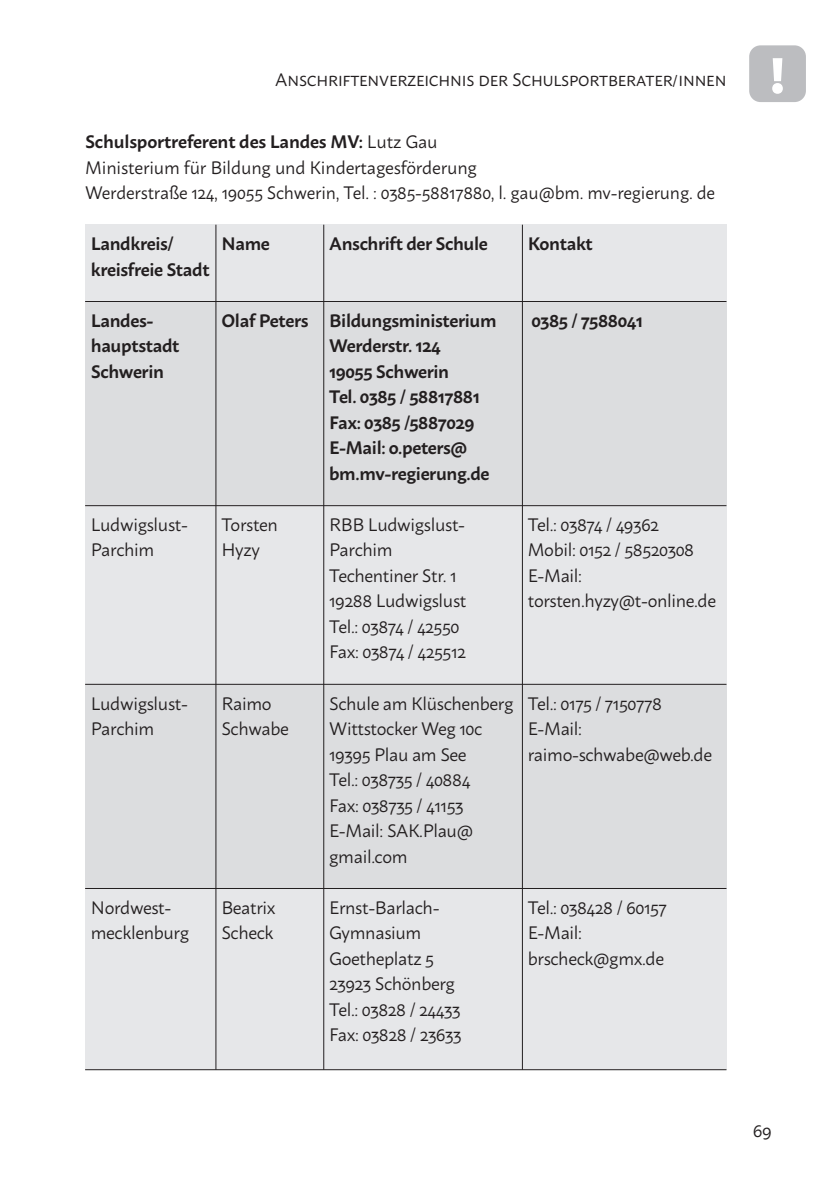
<style>
.page{position:relative;width:840px;height:1191px;background:#fff}
.page>*{position:absolute;margin:0;border:0;box-sizing:border-box;transform-origin:0 0}
.t1{font:900 52px "Myriad Pro";color:#fff}
.t2{font:18px/25.6px "Macho";letter-spacing:-.02em;color:#231f20}
.t3{font:600 18px/25.6px "Macho";letter-spacing:-.02em;color:#231f20}
.s1{font-weight:600}
</style>
<div class="page">
<div style="left:748px;top:45px;width:57px;height:57px;background:#bcbdc0;border-radius:11px"></div>
<div style="left:85px;top:225px;width:641px;height:844px;background:#dcdddf"></div>
<div style="left:85px;top:888px;width:641px;height:181px;background:#e6e7e9"></div>
<div style="left:85px;top:505px;width:641px;height:179px;background:#e6e7e9"></div>
<div style="left:85px;top:225px;width:641px;height:76px;background:#e6e7e9"></div>
<hr style="left:85px;top:301px;width:641px;height:1px;background:#231f20">
<hr style="left:85px;top:505px;width:641px;height:1px;background:#231f20">
<hr style="left:85px;top:684px;width:641px;height:1px;background:#231f20">
<hr style="left:85px;top:888px;width:641px;height:1px;background:#231f20">
<hr style="left:215px;top:225px;width:1px;height:844px;background:#231f20">
<hr style="left:323px;top:225px;width:1px;height:844px;background:#231f20">
<hr style="left:521px;top:225px;width:1px;height:844px;background:#231f20">
<hr style="left:85px;top:1069px;width:641px;height:1px;background:#231f20">
<p class="t2" style="left:275px;top:65px;width:452px">Anschriftenverzeichnis der Schulsportberater/innen</p>
<p class="t2" style="left:85px;top:127px;width:631px"><span class="s1">Schulsportreferent des Landes MV:</span> Lutz Gau<br>Ministerium für Bildung und Kindertagesförderung<br>Werderstraße 124, 19055 Schwerin, Tel. : 0385-58817880, l. gau@bm. mv-regierung. de</p>
<p class="t3" style="left:91px;top:229px;width:84px">Landkreis/</p>
<p class="t3" style="left:221px;top:229px;width:50px">Name</p>
<p class="t3" style="left:329px;top:229px;width:160px">Anschrift der Schule</p>
<p class="t3" style="left:527px;top:229px;width:67px">Kontakt</p>
<p class="t3" style="left:91px;top:255px;width:120px">kreisfreie Stadt</p>
<p class="t3" style="left:91px;top:306px;width:64px">Landes-</p>
<p class="t3" style="left:221px;top:306px;width:276px">Olaf Peters Bildungsministerium</p>
<p class="t3" style="left:531px;top:306px;width:113px">0385 / 7588041</p>
<p class="t3" style="left:91px;top:331px;width:90px">hauptstadt</p>
<p class="t3" style="left:329px;top:331px;width:113px">Werderstr. 124</p>
<p class="t3" style="left:91px;top:357px;width:75px">Schwerin</p>
<p class="t3" style="left:329px;top:357px;width:162px">19055 Schwerin<br>Tel. 0385 / 58817881<br>Fax: 0385 /5887029<br>E-Mail: o.peters@ bm.mv-regierung.de</p>
<p class="t2" style="left:91px;top:510px;width:99px">Ludwigslust-</p>
<p class="t2" style="left:221px;top:510px;width:58px">Torsten</p>
<p class="t2" style="left:329px;top:510px;width:137px">RBB Ludwigslust-</p>
<p class="t2" style="left:527px;top:510px;width:131px">Tel.: 03874 / 49362</p>
<p class="t2" style="left:91px;top:535px;width:65px">Parchim</p>
<p class="t2" style="left:221px;top:535px;width:40px">Hyzy</p>
<p class="t2" style="left:329px;top:535px;width:65px">Parchim</p>
<p class="t2" style="left:527px;top:535px;width:168px">Mobil: 0152 / 58520308</p>
<p class="t2" style="left:329px;top:561px;width:129px">Techentiner Str. 1</p>
<p class="t2" style="left:527px;top:561px;width:56px">E-Mail:</p>
<p class="t2" style="left:329px;top:586px;width:139px">19288 Ludwigslust</p>
<p class="t2" style="left:527px;top:586px;width:190px">torsten.hyzy@t-online.de</p>
<p class="t2" style="left:329px;top:612px;width:137px">Tel.: 03874 / 42550<br>Fax: 03874 / 425512</p>
<p class="t2" style="left:91px;top:688px;width:99px">Ludwigslust-</p>
<p class="t2" style="left:221px;top:688px;width:52px">Raimo</p>
<p class="t2" style="left:329px;top:688px;width:334px">Schule am Klüschenberg Tel.: 0175 / 7150778</p>
<p class="t2" style="left:91px;top:714px;width:65px">Parchim</p>
<p class="t2" style="left:221px;top:714px;width:69px">Schwabe</p>
<p class="t2" style="left:329px;top:714px;width:154px">Wittstocker Weg 10c</p>
<p class="t2" style="left:527px;top:714px;width:56px">E-Mail:</p>
<p class="t2" style="left:329px;top:739px;width:139px">19395 Plau am See</p>
<p class="t2" style="left:527px;top:739px;width:185px">raimo-schwabe@web.de</p>
<p class="t2" style="left:329px;top:765px;width:145px">Tel.: 038735 / 40884<br>Fax: 038735 / 41153<br>E-Mail: SAK.Plau@ gmail.com</p>
<p class="t2" style="left:91px;top:892px;width:82px">Nordwest-</p>
<p class="t2" style="left:221px;top:892px;width:56px">Beatrix</p>
<p class="t2" style="left:329px;top:892px;width:112px">Ernst-Barlach-</p>
<p class="t2" style="left:527px;top:892px;width:140px">Tel.: 038428 / 60157</p>
<p class="t2" style="left:91px;top:918px;width:100px">mecklenburg</p>
<p class="t2" style="left:221px;top:918px;width:54px">Scheck</p>
<p class="t2" style="left:329px;top:918px;width:94px">Gymnasium</p>
<p class="t2" style="left:527px;top:918px;width:56px">E-Mail:</p>
<p class="t2" style="left:329px;top:943px;width:106px">Goetheplatz 5</p>
<p class="t2" style="left:527px;top:943px;width:138px">brscheck@gmx.de</p>
<p class="t2" style="left:329px;top:969px;width:133px">23923 Schönberg<br>Tel.: 03828 / 24433<br>Fax: 03828 / 23633</p>
<h1 class="t1" style="left:769px;top:41px;width:16px">!</h1>
<p class="t2" style="left:752px;top:1115px;width:21px">69</p>
</div>
